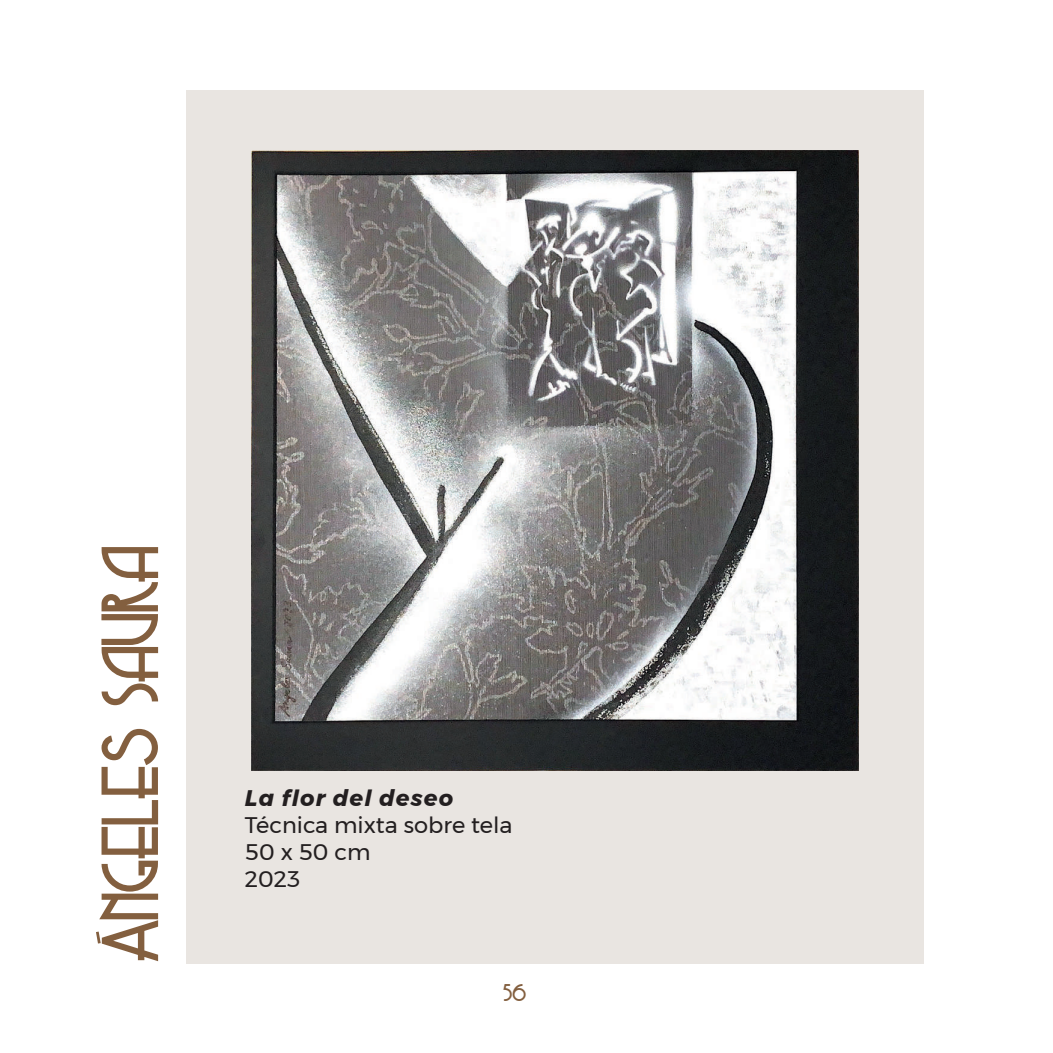
<style>
.page{position:relative;width:1053px;height:1053px;background:#fff}
.page>*{position:absolute;margin:0;border:0;box-sizing:border-box;transform-origin:0 0}
.t1{font:75px "Copasetic";color:#835f3f}
.t2{font:22.5px/27px "Gontserrat";color:#231f20}
.t3{font:italic 700 22.5px "Gontserrat";letter-spacing:.05em;color:#231f20}
.t4{font:22.5px "Copasetic";color:#835f3f}
</style>
<div class="page">
<div style="left:186px;top:90px;width:737px;height:873px;background:#e9e5e1"></div>
<img style="left:251px;top:150px;width:607px;height:620px">
<h1 class="t1" style="left:93px;top:963px;width:419px;rotate:-90deg">Ángeles Saura</h1>
<p class="t3" style="left:245px;top:779px;width:210px">La flor del deseo</p>
<p class="t2" style="left:245px;top:811px;width:269px">Técnica mixta sobre tela<br>50 x 50 cm<br>2023</p>
<p class="t4" style="left:503px;top:981px;width:25px">56</p>
</div>
